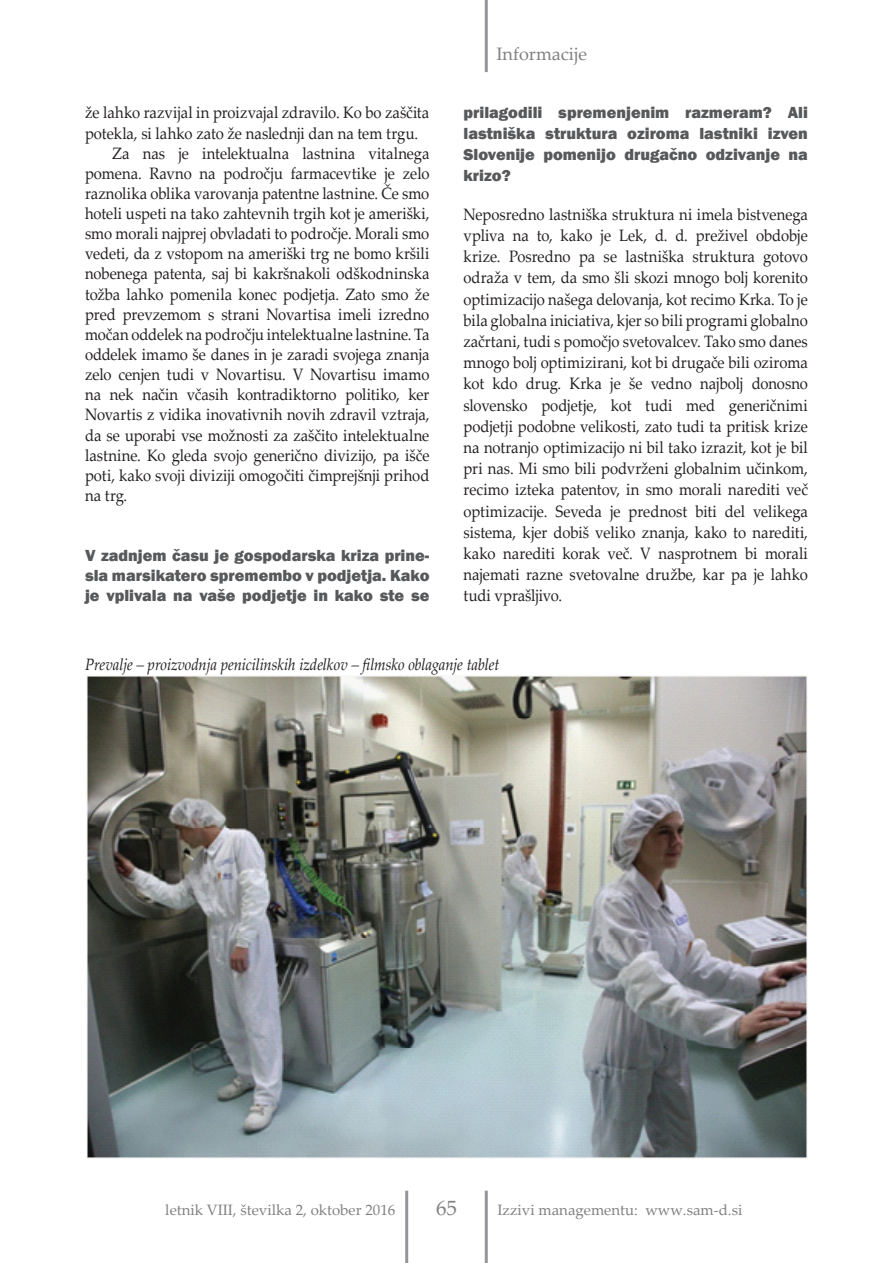
<style>
.page{position:relative;width:893px;height:1263px;background:#fff}
.page>*{position:absolute;margin:0;border:0;box-sizing:border-box;transform-origin:0 0}
.t1{font:21px "Palatino Linotype";color:#808180}
.t2{font:18px "Palatino Linotype";color:#808180}
.t3{font:16.5px/21.1px "Palatino Linotype";color:#231f20;text-align:justify;scale:.9 1}
.t4{font:800 16.5px/21.1px "Franklin Gothic";color:#57585a;text-align:justify}
.t5{font:italic 16.5px "Palatino Linotype";letter-spacing:-.01em;color:#231f20;scale:.9 1}
.t6{font:15px "Palatino Linotype";color:#808180}
</style>
<div class="page">
<hr style="left:485px;top:1191px;width:3px;height:72px;background:#939598">
<hr style="left:405px;top:1191px;width:3px;height:72px;background:#939598">
<hr style="left:485px;top:0;width:3px;height:72px;background:#939598">
<img style="left:87px;top:676px;width:721px;height:482px">
<p class="t3" style="left:85px;top:102px;width:384px">že lahko razvijal in proizvajal zdravilo. Ko bo zaščita</p>
<p class="t3" style="left:85px;top:122px;width:372px">potekla, si lahko zato že naslednji dan na tem trgu.</p>
<p class="t3" style="left:112px;top:142px;width:354px">Za nas je intelektualna lastnina vitalnega</p>
<p class="t3" style="left:85px;top:162px;width:384px">pomena. Ravno na področju farmacevtike je zelo</p>
<p class="t3" style="left:85px;top:182px;width:384px">raznolika oblika varovanja patentne lastnine. Če smo</p>
<p class="t3" style="left:85px;top:202px;width:384px">hoteli uspeti na tako zahtevnih trgih kot je ameriški,</p>
<p class="t3" style="left:85px;top:222px;width:384px">smo morali najprej obvladati to področje. Morali smo</p>
<p class="t3" style="left:85px;top:242px;width:384px">vedeti, da z vstopom na ameriški trg ne bomo kršili</p>
<p class="t3" style="left:85px;top:263px;width:384px">nobenega patenta, saj bi kakršnakoli odškodninska</p>
<p class="t3" style="left:85px;top:283px;width:384px">tožba lahko pomenila konec podjetja. Zato smo že</p>
<p class="t3" style="left:85px;top:303px;width:384px">pred prevzemom s strani Novartisa imeli izredno</p>
<p class="t3" style="left:85px;top:323px;width:384px">močan oddelek na področju intelektualne lastnine. Ta</p>
<p class="t3" style="left:85px;top:343px;width:384px">oddelek imamo še danes in je zaradi svojega znanja</p>
<p class="t3" style="left:85px;top:363px;width:384px">zelo cenjen tudi v Novartisu. V Novartisu imamo</p>
<p class="t3" style="left:85px;top:383px;width:384px">na nek način včasih kontradiktorno politiko, ker</p>
<p class="t3" style="left:85px;top:403px;width:384px">Novartis z vidika inovativnih novih zdravil vztraja,</p>
<p class="t3" style="left:85px;top:424px;width:384px">da se uporabi vse možnosti za zaščito intelektualne</p>
<p class="t3" style="left:85px;top:444px;width:384px">lastnine. Ko gleda svojo generično divizijo, pa išče</p>
<p class="t3" style="left:85px;top:464px;width:384px">poti, kako svoji diviziji omogočiti čimprejšnji prihod</p>
<p class="t3" style="left:85px;top:484px;width:48px">na trg.</p>
<p class="t4" style="left:85px;top:545px;width:346px;line-height:20.1px">V zadnjem času je gospodarska kriza prine&shy;sla marsikatero spremembo v podjetja. Kako je vplivala na vaše podjetje in kako ste se</p>
<p class="t2" style="left:497px;top:41px;width:92px">Informacije</p>
<p class="t4" style="left:463px;top:102px;width:346px">prilagodili spremenjenim razmeram? Ali lastniška struktura oziroma lastniki izven Slovenije pomenijo drugačno odzivanje na krizo?</p>
<p class="t3" style="left:463px;top:203px;width:384px">Neposredno lastniška struktura ni imela bistvenega vpliva na to, kako je Lek, d. d. preživel obdobje krize. Posredno pa se lastniška struktura gotovo odraža v tem, da smo šli skozi mnogo bolj korenito optimizacijo našega delovanja, kot recimo Krka. To je bila globalna iniciativa, kjer so bili programi globalno začrtani, tudi s pomočjo svetovalcev. Tako smo danes mnogo bolj optimizirani, kot bi drugače bili oziroma kot kdo drug. Krka je še vedno najbolj donosno slovensko podjetje, kot tudi med generičnimi podjetji podobne velikosti, zato tudi ta pritisk krize na notranjo optimizacijo ni bil tako izrazit, kot je bil pri nas. Mi smo bili podvrženi globalnim učinkom, recimo izteka patentov, in smo morali narediti več optimizacije. Seveda je prednost biti del velikega sistema, kjer dobiš veliko znanja, kako to narediti, kako narediti korak več. V nasprotnem bi morali najemati razne svetovalne družbe, kar pa je lahko tudi vprašljivo.</p>
<p class="t5" style="left:85px;top:653px;width:462px">Prevalje – proizvodnja penicilinskih izdelkov – filmsko oblaganje tablet</p>
<p class="t6" style="left:165px;top:1199px;width:232px">letnik VIII, številka 2, oktober 2016</p>
<p class="t1" style="left:436px;top:1192px;width:22px">65</p>
<p class="t6" style="left:497px;top:1199px;width:246px">Izzivi managementu: www.sam-d.si</p>
</div>
